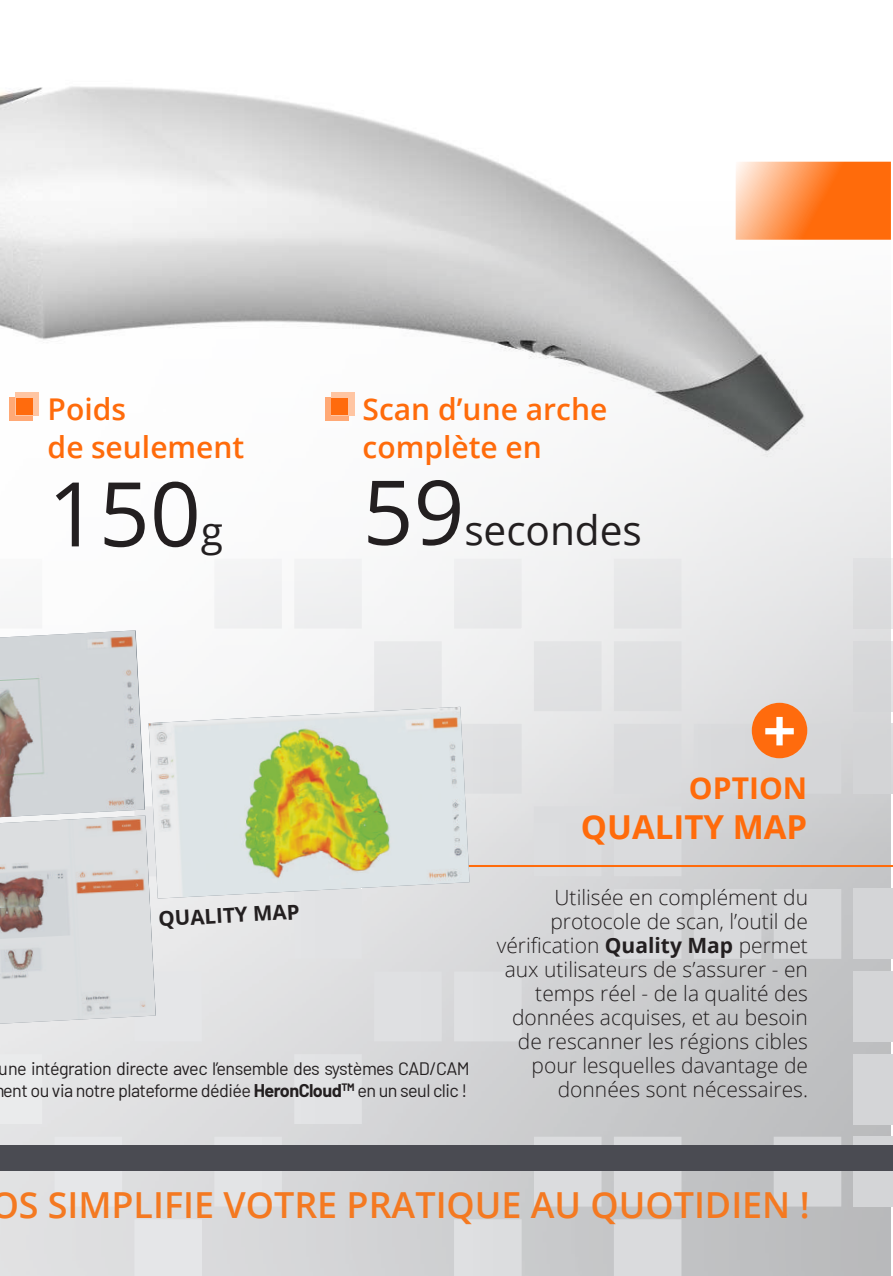
<style>
.page{position:relative;width:893px;height:1276px;background:#fff}
.page>*{position:absolute;margin:0;border:0;box-sizing:border-box;transform-origin:0 0}
.t1{font:89.4px "Open Sans";color:#231f20}
.t2{font:700 58.8px "Open Sans";color:#fff}
.t3{font:40.65px "Open Sans";color:#231f20}
.t4{font:600 35.85px "Open Sans";color:#f47921}
.t5{font:700 33px "Open Sans";color:#ff6b0b}
.t6{font:600 30px/37.5px "Open Sans";color:#ff6b0b}
.t7{font:700 30px "Open Sans";color:#ff6b0b}
.t8{font:300 21px/24px "Open Sans";color:#231f20;text-align:right}
.t9{font:700 20.55px "Open Sans";color:#231f20}
.t10{font:18px/21.6px "Barlow";letter-spacing:-.03em;color:#231f20}
.s1{font-size:40.65px}
.s2{font-size:89.4px}
.s3{font-weight:700}
</style>
<div class="page">
<img style="left:0;top:473px;width:891px;height:803px">
<div style="left:614px;top:1219px;width:67px;height:57px;background:#dadbdd"></div>
<div style="left:614px;top:559px;width:67px;height:69px;background:#e6e6e7"></div>
<div style="left:854px;top:559px;width:39px;height:69px;background:#dddddf"></div>
<div style="left:534px;top:641px;width:68px;height:70px;background:#e1e2e3"></div>
<div style="left:614px;top:641px;width:67px;height:70px;background:#dedfe1"></div>
<div style="left:854px;top:641px;width:39px;height:70px;background:#d6d7d9"></div>
<div style="left:854px;top:724px;width:39px;height:69px;background:#d3d4d6"></div>
<div style="left:854px;top:971px;width:39px;height:70px;background:#d4d5d7"></div>
<div style="left:614px;top:1136px;width:67px;height:70px;background:#dadbdd"></div>
<div style="left:774px;top:1136px;width:67px;height:70px;background:#d6d7d9"></div>
<div style="left:854px;top:1054px;width:39px;height:70px;background:#d4d5d7"></div>
<div style="left:534px;top:1136px;width:68px;height:70px;background:#dbdcde"></div>
<div style="left:854px;top:1136px;width:39px;height:70px;background:#d4d5d7"></div>
<div style="left:534px;top:806px;width:68px;height:70px;background:#dbdcde"></div>
<div style="left:614px;top:806px;width:67px;height:70px;background:#dadbdd"></div>
<div style="left:694px;top:724px;width:67px;height:69px;background:#d8d9db"></div>
<div style="left:614px;top:724px;width:67px;height:69px;background:#dadbdd"></div>
<svg style="left:841px;top:724px;width:1px;height:69px"></svg>
<div style="left:774px;top:724px;width:67px;height:69px;background:#d5d6d8"></div>
<div style="left:614px;top:889px;width:67px;height:70px;background:#dadbdd"></div>
<div style="left:694px;top:889px;width:67px;height:70px;background:#d8d9db"></div>
<div style="left:854px;top:889px;width:39px;height:70px;background:#d4d5d7"></div>
<svg style="left:841px;top:889px;width:1px;height:70px"></svg>
<div style="left:774px;top:889px;width:67px;height:70px;background:#d6d7d9"></div>
<div style="left:134px;top:1219px;width:68px;height:57px;background:#e5e6e8"></div>
<div style="left:454px;top:1219px;width:68px;height:57px;background:#dddee0"></div>
<div style="left:469px;top:724px;width:53px;height:69px;background:#dedfe1"></div>
<div style="left:214px;top:559px;width:68px;height:69px;background:#f1f2f2"></div>
<div style="left:294px;top:559px;width:68px;height:69px;background:#f0f0f1"></div>
<div style="left:0;top:559px;width:42px;height:69px;background:#f6f7f7"></div>
<div style="left:454px;top:559px;width:68px;height:69px;background:#ebebed"></div>
<div style="left:374px;top:641px;width:68px;height:66px;background:#e7e7e9"></div>
<div style="left:374px;top:971px;width:68px;height:70px;background:#dfe0e2"></div>
<div style="left:454px;top:971px;width:68px;height:70px;background:#dddee0"></div>
<div style="left:134px;top:971px;width:68px;height:70px;background:#e5e6e8"></div>
<div style="left:294px;top:1054px;width:68px;height:70px;background:#e1e2e4"></div>
<div style="left:0;top:1054px;width:42px;height:70px;background:#eaebec"></div>
<div style="left:214px;top:1136px;width:68px;height:70px;background:#e3e4e6"></div>
<div style="left:294px;top:898px;width:68px;height:61px;background:#e1e2e4"></div>
<div style="left:55px;top:1136px;width:67px;height:70px;background:#e6e7e9"></div>
<div style="left:0;top:1145px;width:893px;height:26px;background:#4a4b52"></div>
<img style="left:0;top:86px;width:891px;height:387px">
<svg style="left:10px;top:397px;width:23px;height:24px"></svg>
<div style="left:16px;top:392px;width:23px;height:23px;background:#ffc5a2"></div>
<div style="left:16px;top:398px;width:17px;height:17px;background:#ff6b0d"></div>
<div style="left:325px;top:397px;width:23px;height:24px;background:#ffa976"></div>
<div style="left:331px;top:392px;width:24px;height:23px;background:#ffc5a2"></div>
<div style="left:332px;top:398px;width:16px;height:17px;background:#ff6b0d"></div>
<hr style="left:200px;top:865px;width:693px;height:2px;background:#ff6b0b">
<svg style="left:0;top:630px;width:156px;height:185px;background:#cfcfd0"></svg>
<img style="left:0;top:815px;width:156px;height:208px">
<img style="left:149px;top:707px;width:320px;height:191px">
<div style="left:752px;top:703px;width:55px;height:55px;background:#ff6b0d;border-radius:50%"></div>
<h3 class="t6" style="left:48px;top:390px;width:198px">Poids<br>de seulement</h3>
<h1 class="t1" style="left:48px;top:453px;width:177px">150<span class="s1">g</span></h1>
<h3 class="t6" style="left:363px;top:390px;width:246px">Scan d’une arche complète en</h3>
<h3 class="t3" style="left:363px;top:502px;width:281px"><span class="s2">59</span>secondes</h3>
<h2 class="t2" style="left:763px;top:689px;width:35px">+</h2>
<h3 class="t7" style="left:689px;top:767px;width:120px">OPTION</h3>
<h3 class="t5" style="left:581px;top:803px;width:228px">QUALITY MAP</h3>
<p class="t9" style="left:158px;top:904px;width:143px;rotate:-3deg">QUALITY MAP</p>
<p class="t10" style="left:-1px;top:1056px;width:472px">une intégration directe avec l’ensemble des systèmes CAD/CAM ent ou via notre plateforme dédiée <span class="s3">HeronCloud</span><sup>TM</sup> en un seul clic !</p>
<p class="t8" style="left:497px;top:884px;width:313px">Utilisée en complément du protocole de scan, l’outil de vérification <span class="s3">Quality Map</span> permet aux utilisateurs de s’assurer - en temps réel - de la qualité des données acquises, et au besoin de rescanner les régions cibles pour lesquelles davantage de données sont nécessaires.</p>
<h3 class="t4" style="left:-10px;top:1180px;width:821px">OS SIMPLIFIE VOTRE PRATIQUE AU QUOTIDIEN !</h3>
</div>
